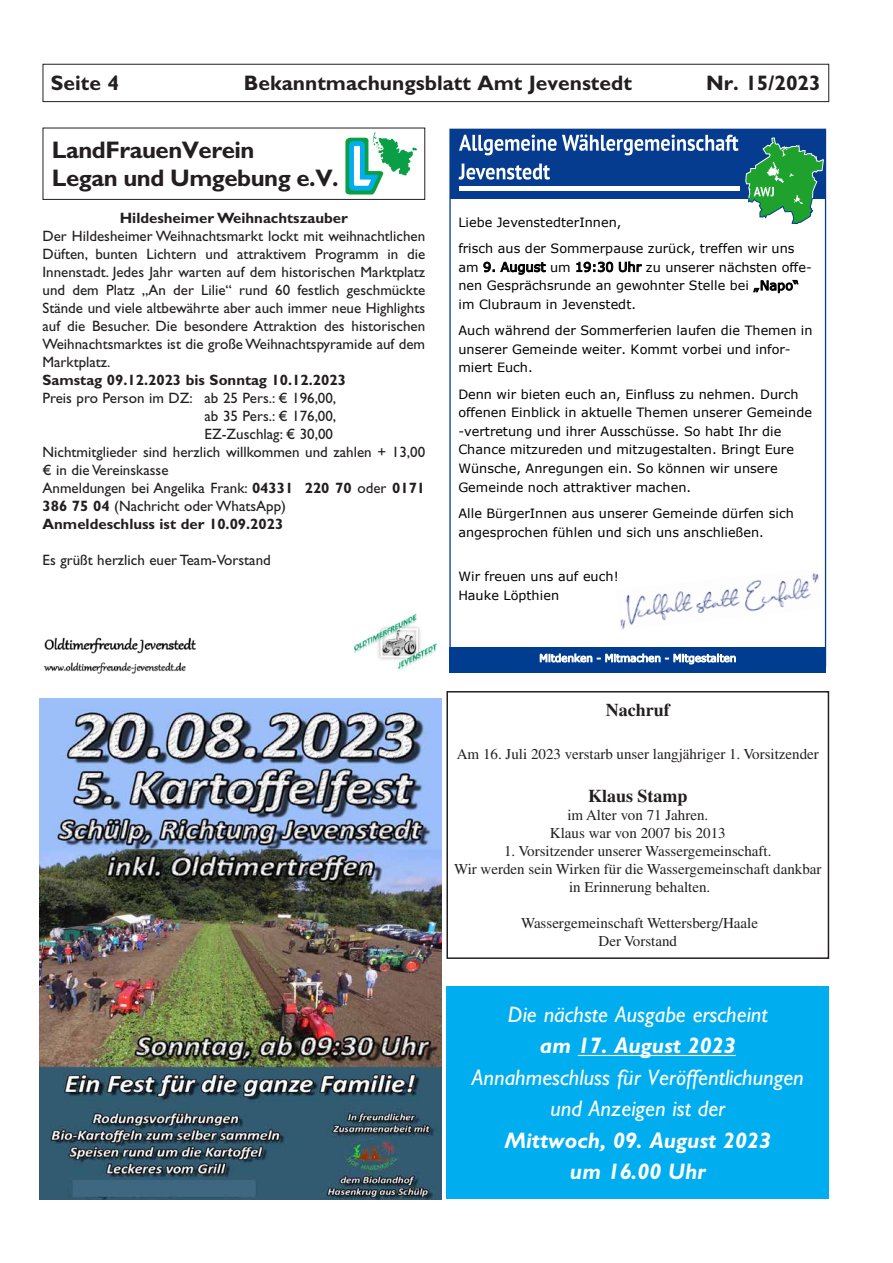
<style>
.page{position:relative;width:893px;height:1263px;background:#fff}
.page>*{position:absolute;margin:0;border:0;box-sizing:border-box;transform-origin:0 0}
.t1{font:700 24px/28.8px "Gill Sans Std";letter-spacing:-.02em;color:#231f20}
.t2{font:italic 22.5px/31.5px "Gill Sans Std";color:#fff;text-align:center}
.t3{font:italic 700 22.5px/31.5px "Gill Sans Std";color:#fff;text-align:center}
.t4{font:700 21px "Gill Sans Std";color:#231f20}
.t5{font:700 18px "Times LT Std";color:#231f20}
.t6{font:15px/18px "Gill Sans Std";color:#231f20;text-align:justify}
.t7{font:15px/18px "Times LT Std";color:#231f20;text-align:center}
.t8{font:700 15px "Gill Sans Std";color:#231f20}
.t9{font:12.9px "MS Reference Sans Serif";color:#000}
.t10{font:12.75px/18.6px "MS Reference Sans Serif";color:#000}
.t11{font:10.35px "MS Reference Sans Serif";letter-spacing:-.005em;color:#fff}
.s1{font-weight:700}
</style>
<div class="page">
<div style="left:43px;top:64px;width:786px;height:38px;border:1px solid #231f20"></div>
<div style="left:450px;top:648px;width:376px;height:25px;background:#003c8f"></div>
<div style="left:450px;top:129px;width:375px;height:70px;background:#063c8f"></div>
<svg style="left:459px;top:134px;width:279px;height:21px"></svg>
<svg style="left:459px;top:164px;width:91px;height:16px"></svg>
<hr style="left:459px;top:187px;width:281px;height:4px;background:#fff">
<svg style="left:745px;top:137px;width:79px;height:87px"></svg>
<img style="left:620px;top:573px;width:199px;height:57px">
<img style="left:43px;top:613px;width:394px;height:61px">
<img style="left:39px;top:699px;width:402px;height:500px">
<div style="left:446px;top:986px;width:383px;height:213px;background:#00aeef"></div>
<hr style="left:578px;top:1055px;width:158px;height:1px;background:#fff">
<div style="left:446px;top:691px;width:383px;height:268px;border:2px solid #231f20"></div>
<div style="left:43px;top:128px;width:382px;height:72px;border:1px solid #231f20"></div>
<svg style="left:345px;top:132px;width:72px;height:63px"></svg>
<h3 class="t4" style="left:51px;top:71px;width:70px">Seite 4</h3>
<h3 class="t4" style="left:244px;top:71px;width:389px">Bekanntmachungsblatt Amt Jevenstedt</h3>
<h3 class="t4" style="left:706px;top:71px;width:116px">Nr. 15/2023</h3>
<h1 class="t1" style="left:52px;top:135px;width:288px">LandFrauenVerein<br>Legan und Umgebung e.V.</h1>
<p class="t8" style="left:120px;top:209px;width:230px">Hildesheimer Weihnachtszauber</p>
<p class="t6" style="left:43px;top:227px;width:384px">Der Hildesheimer Weihnachtsmarkt lockt mit weihnachtlichen Düften, bunten Lichtern und attraktivem Programm in die Innenstadt. Jedes Jahr warten auf dem historischen Marktplatz und dem Platz „An der Lilie“ rund 60 festlich geschmückte Stände und viele altbewährte aber auch immer neue Highlights auf die Besucher. Die besondere Attraktion des historischen Weihnachtsmarktes ist die große Weihnachtspyramide auf dem Marktplatz.</p>
<p class="t8" style="left:43px;top:371px;width:305px">Samstag 09.12.2023 bis Sonntag 10.12.2023</p>
<p class="t6" style="left:43px;top:389px;width:295px">Preis pro Person im DZ: ab 25 Pers.: € 196,00,</p>
<p class="t6" style="left:205px;top:407px;width:133px">ab 35 Pers.: € 176,00,</p>
<p class="t6" style="left:205px;top:425px;width:130px">EZ-Zuschlag: € 30,00</p>
<p class="t6" style="left:43px;top:443px;width:384px">Nichtmitglieder sind herzlich willkommen und zahlen + 13,00</p>
<p class="t6" style="left:43px;top:461px;width:128px">€ in die Vereinskasse</p>
<p class="t6" style="left:43px;top:479px;width:384px">Anmeldungen bei Angelika Frank: <span class="s1">04331 220 70</span> oder <span class="s1">0171</span></p>
<p class="t6" style="left:43px;top:497px;width:245px"><span class="s1">386 75 04</span> (Nachricht oder WhatsApp)</p>
<p class="t8" style="left:43px;top:515px;width:242px">Anmeldeschluss ist der 10.09.2023</p>
<p class="t6" style="left:43px;top:551px;width:230px">Es grüßt herzlich euer Team-Vorstand</p>
<p class="t10" style="left:458px;top:208px;width:338px;line-height:26.4px">Liebe JevenstedterInnen,<br>frisch aus der Sommerpause zurück, treffen wir uns</p>
<p class="t9" style="left:458px;top:259px;width:355px">am 9. August um 19:30 Uhr zu unserer nächsten offe-</p>
<p class="t10" style="left:458px;top:276px;width:342px">nen Gesprächsrunde an gewohnter Stelle bei „Napo“ im Clubraum in Jevenstedt.</p>
<p class="t10" style="left:458px;top:321px;width:356px">Auch während der Sommerferien laufen die Themen in unserer Gemeinde weiter. Kommt vorbei und infor-</p>
<p class="t9" style="left:458px;top:359px;width:76px">miert Euch.</p>
<p class="t10" style="left:458px;top:384px;width:355px">Denn wir bieten euch an, Einfluss zu nehmen. Durch offenen Einblick in aktuelle Themen unserer Gemeinde -vertretung und ihrer Ausschüsse. So habt Ihr die Chance mitzureden und mitzugestalten. Bringt Eure</p>
<p class="t9" style="left:458px;top:460px;width:321px">Wünsche, Anregungen ein. So können wir unsere</p>
<p class="t10" style="left:458px;top:473px;width:337px;line-height:26.4px">Gemeinde noch attraktiver machen.<br>Alle BürgerInnen aus unserer Gemeinde dürfen sich</p>
<p class="t10" style="left:458px;top:522px;width:307px">angesprochen fühlen und sich uns anschließen.</p>
<p class="t10" style="left:458px;top:567px;width:162px">Wir freuen uns auf euch!<br>Hauke Löpthien</p>
<p class="t11" style="left:539px;top:651px;width:199px">Mitdenken - Mitmachen - Mitgestalten</p>
<p class="t5" style="left:606px;top:699px;width:65px">Nachruf</p>
<p class="t7" style="left:457px;top:745px;width:364px">Am 16. Juli 2023 verstarb unser langjähriger 1. Vorsitzender</p>
<p class="t5" style="left:588px;top:785px;width:101px">Klaus Stamp</p>
<p class="t7" style="left:550px;top:806px;width:177px">im Alter von 71 Jahren.<br>Klaus war von 2007 bis 2013</p>
<p class="t7" style="left:454px;top:842px;width:369px">1. Vorsitzender unserer Wassergemeinschaft.<br>Wir werden sein Wirken für die Wassergemeinschaft dankbar in Erinnerung behalten.</p>
<p class="t7" style="left:521px;top:914px;width:238px">Wassergemeinschaft Wettersberg/Haale<br>Der Vorstand</p>
<h2 class="t2" style="left:508px;top:998px;width:261px">Die nächste Ausgabe erscheint</h2>
<h2 class="t3" style="left:540px;top:1030px;width:197px">am 17. August 2023</h2>
<h2 class="t2" style="left:472px;top:1061px;width:333px">Annahmeschluss für Veröffentlichungen und Anzeigen ist der</h2>
<h2 class="t3" style="left:505px;top:1124px;width:268px">Mittwoch, 09. August 2023 um 16.00 Uhr</h2>
</div>
